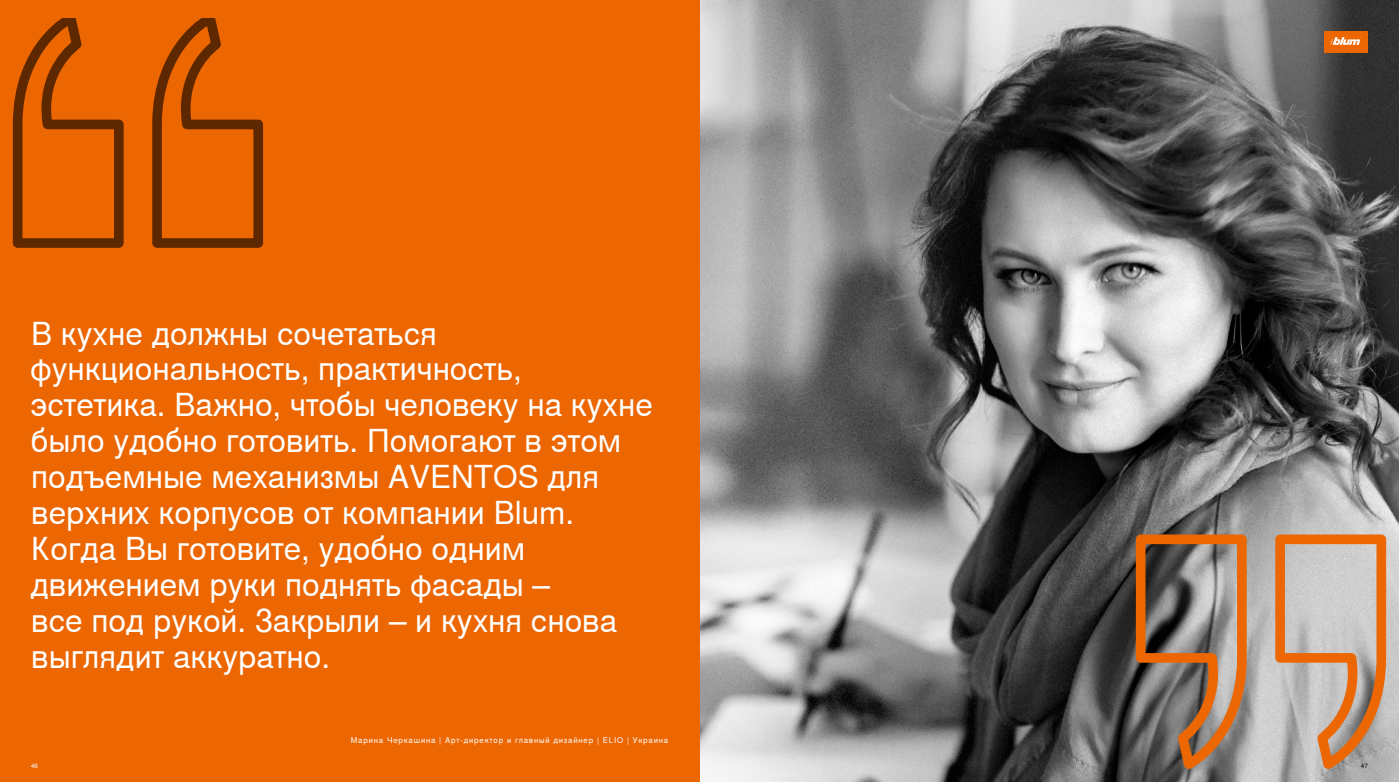
<style>
.page{position:relative;width:1399px;height:782px;background:#fff}
.page>*{position:absolute;margin:0;border:0;box-sizing:border-box;transform-origin:0 0}
.t1{font:31.5px/35.9px "Nimbus Sans Global";color:#fff}
.t2{font:7.88px "Nimbus Sans Global";letter-spacing:.1em;color:#fff}
.t3{font:6.12px "Nimbus Sans Global";color:#fff}
.t4{font:6.12px "Nimbus Sans Global";color:#000}
</style>
<div class="page">
<img style="left:699px;top:0;width:700px;height:781px">
<div style="left:0;top:0;width:699px;height:781px;background:#ec6602"></div>
<div style="left:1324px;top:31px;width:44px;height:22px;background:#ec6602"></div>
<svg style="left:1330px;top:37px;width:31px;height:8px"></svg>
<svg style="left:12px;top:18px;width:112px;height:230px"></svg>
<svg style="left:152px;top:18px;width:112px;height:230px"></svg>
<svg style="left:1270px;top:529px;width:121px;height:252px;background:#c8ad99"></svg>
<svg style="left:1131px;top:529px;width:120px;height:252px;background:#8f735e"></svg>
<p class="t1" style="left:30px;top:315px;width:624px">В кухне должны сочетаться функциональность, практичность, эстетика. Важно, чтобы человеку на кухне было удобно готовить. Помогают в этом подъемные механизмы AVENTOS для верхних корпусов от компании Blum.<br>Когда Вы готовите, удобно одним движением руки поднять фасады –<br>все под рукой. Закрыли – и кухня снова выглядит аккуратно.</p>
<p class="t2" style="left:351px;top:735px;width:319px">Марина Черкашина | Арт-директор и главный дизайнер | ELIO | Украина</p>
<p class="t3" style="left:31px;top:762px;width:8px">46</p>
<p class="t4" style="left:1361px;top:762px;width:8px">47</p>
</div>
